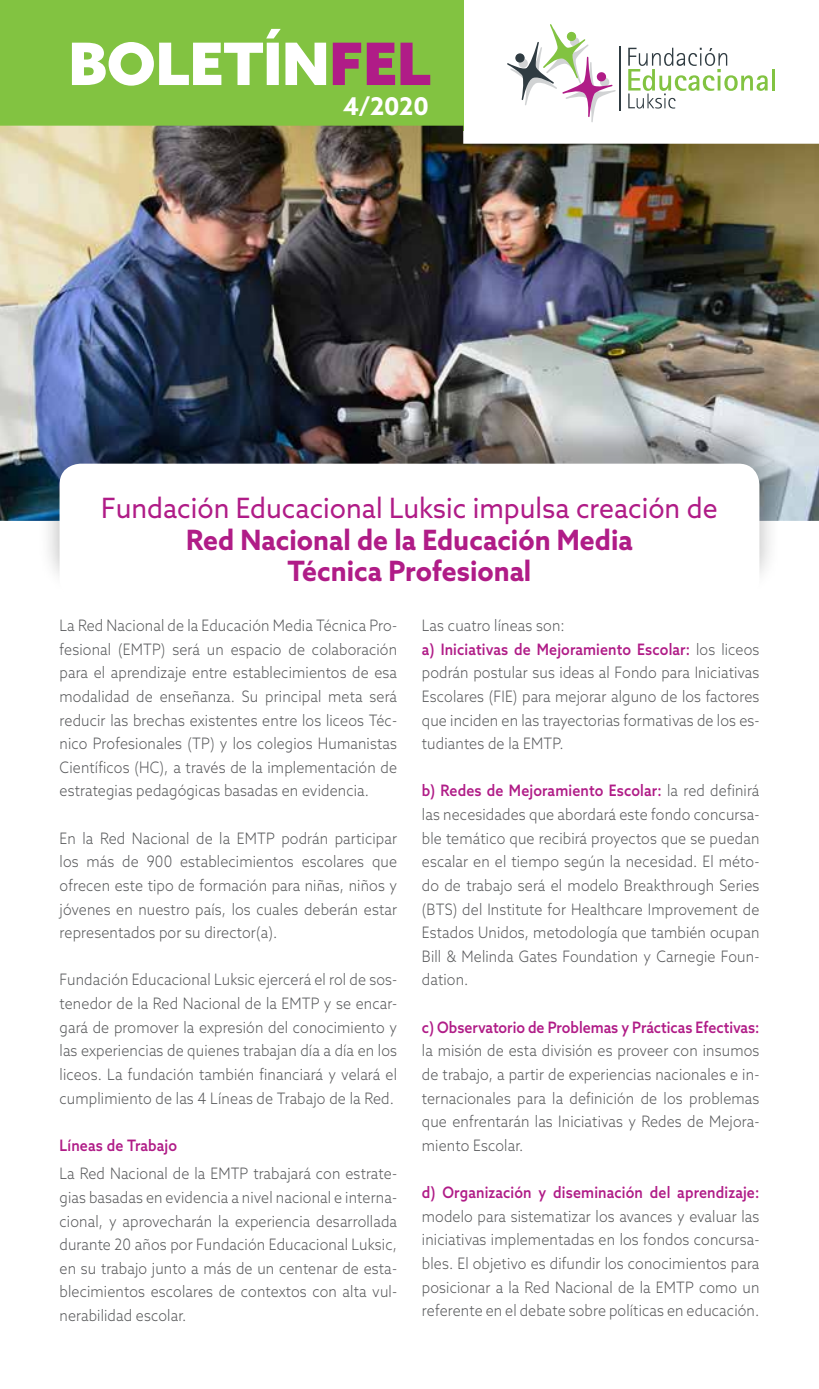
<style>
.page{position:relative;width:819px;height:1389px;background:#fff}
.page>*{position:absolute;margin:0;border:0;box-sizing:border-box;transform-origin:0 0}
.t1{font:900 58.45px "Azo Sans";color:#fff}
.t2{font:700 28px/31.5px "Azo Sans";color:#b01c87;text-align:center;scale:.95 1}
.t3{font:28px "Azo Sans";color:#b01c87;scale:.95 1}
.t4{font:700 24.5px "Azo Sans";color:#fff}
.t5{font:300 15.75px/23.6px "Azo Sans";letter-spacing:.01em;color:#58595b;text-align:justify;scale:.9 1}
.t6{font:500 15.75px "Azo Sans";letter-spacing:.005em;color:#b01c87;scale:.9 1}
.s1{color:#b01c87}
.s2{font-weight:500;color:#b01c87}
</style>
<div class="page">
<div style="left:0;top:0;width:463px;height:131px;background:#82c341"></div>
<img style="left:0;top:126px;width:819px;height:395px">
<div style="left:37px;top:417px;width:744px;height:181px;background:#000;opacity:.3"></div>
<div style="left:60px;top:464px;width:699px;height:136px;background:#fff;border-radius:21px"></div>
<hr style="left:772px;top:69px;width:3px;height:22px;background:#82c341">
<svg style="left:628px;top:48px;width:139px;height:61px"></svg>
<svg style="left:507px;top:24px;width:108px;height:98px"></svg>
<hr style="left:619px;top:46px;width:1px;height:64px;background:#303c42">
<h1 class="t1" style="left:69px;top:25px;width:364px">BOLETÍN<span class="s1">FEL</span></h1>
<h3 class="t4" style="left:343px;top:90px;width:87px">4/2020</h3>
<h2 class="t3" style="left:101px;top:490px;width:650px">Fundación Educacional Luksic impulsa creación de</h2>
<h2 class="t2" style="left:186px;top:523px;width:471px">Red Nacional de la Educación Media<br>Técnica Profesional</h2>
<p class="t5" style="left:60px;top:613px;width:376px">La Red Nacional de la Educación Media Técnica Pro&shy;fesional (EMTP) será un espacio de colaboración para el aprendizaje entre establecimientos de esa modalidad de enseñanza. Su principal meta será reducir las brechas existentes entre los liceos Téc&shy;nico Profesionales (TP) y los colegios Humanistas Científicos (HC), a través de la implementación de estrategias pedagógicas basadas en evidencia.</p>
<p class="t5" style="left:60px;top:826px;width:376px">En la Red Nacional de la EMTP podrán participar los más de 900 establecimientos escolares que ofrecen este tipo de formación para niñas, niños y jóvenes en nuestro país, los cuales deberán estar representados por su director(a).</p>
<p class="t5" style="left:60px;top:968px;width:376px">Fundación Educacional Luksic ejercerá el rol de sos&shy;tenedor de la Red Nacional de la EMTP y se encar&shy;gará de promover la expresión del conocimiento y las experiencias de quienes trabajan día a día en los liceos. La fundación también financiará y velará el cumplimiento de las 4 Líneas de Trabajo de la Red.</p>
<p class="t6" style="left:60px;top:1135px;width:132px">Líneas de Trabajo</p>
<p class="t5" style="left:60px;top:1162px;width:376px">La Red Nacional de la EMTP trabajará con estrate&shy;gias basadas en evidencia a nivel nacional e interna&shy;cional, y aprovecharán la experiencia desarrollada durante 20 años por Fundación Educacional Luksic, en su trabajo junto a más de un centenar de esta&shy;blecimientos escolares de contextos con alta vul&shy;nerabilidad escolar.</p>
<p class="t5" style="left:422px;top:613px;width:376px;text-align:left">Las cuatro líneas son:<br><span class="s2">a) Iniciativas de Mejoramiento Escolar:</span> los liceos podrán postular sus ideas al Fondo para Iniciativas Escolares (FIE) para mejorar alguno de los factores que inciden en las trayectorias formativas de los es&shy;tudiantes de la EMTP.</p>
<p class="t5" style="left:422px;top:779px;width:376px"><span class="s2">b) Redes de Mejoramiento Escolar:</span> la red definirá las necesidades que abordará este fondo concursa&shy;ble temático que recibirá proyectos que se puedan escalar en el tiempo según la necesidad. El méto&shy;do de trabajo será el modelo Breakthrough Series (BTS) del Institute for Healthcare Improvement de Estados Unidos, metodología que también ocupan Bill &amp; Melinda Gates Foundation y Carnegie Foun&shy;dation.</p>
<p class="t6" style="left:422px;top:1017px;width:376px">c) Observatorio de Problemas y Prácticas Efectivas:</p>
<p class="t5" style="left:422px;top:1039px;width:376px">la misión de esta división es proveer con insumos de trabajo, a partir de experiencias nacionales e in&shy;ternacionales para la definición de los problemas que enfrentarán las Iniciativas y Redes de Mejora&shy;miento Escolar.</p>
<p class="t6" style="left:422px;top:1182px;width:376px">d) Organización y diseminación del aprendizaje:</p>
<p class="t5" style="left:422px;top:1204px;width:376px">modelo para sistematizar los avances y evaluar las iniciativas implementadas en los fondos concursa&shy;bles. El objetivo es difundir los conocimientos para posicionar a la Red Nacional de la EMTP como un referente en el debate sobre políticas en educación.</p>
</div>
